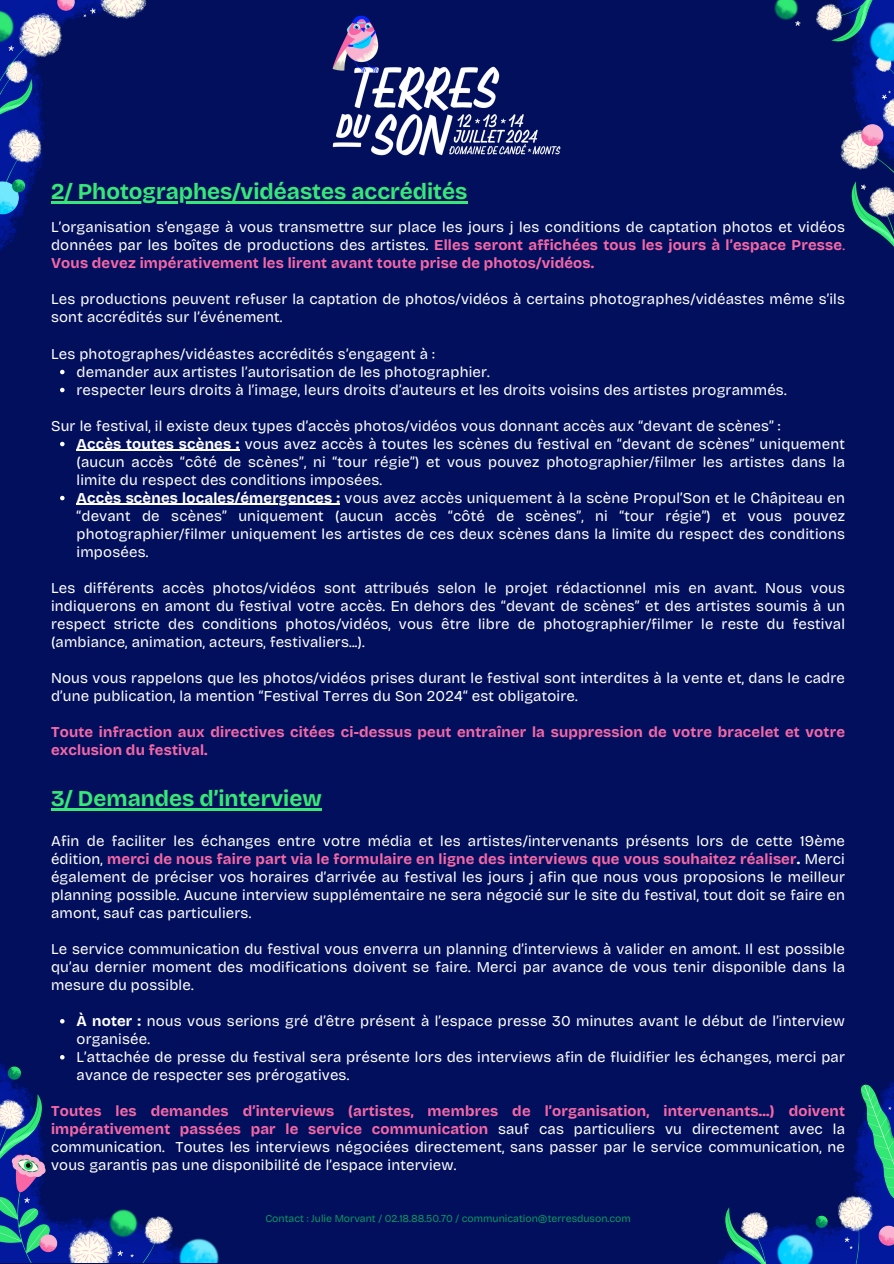
<style>
.page{position:relative;width:894px;height:1264px;background:#fff}
.page>*{position:absolute;margin:0;border:0;box-sizing:border-box;transform-origin:0 0}
.t1{font:700 22.5px "Bricolage Grotesque";color:#37e777}
.t2{font:15px/18px "Bricolage Grotesque";letter-spacing:.015em;color:#fff;text-align:justify}
.t3{font:700 15px/18px "Bricolage Grotesque";letter-spacing:.015em;color:#f668a7}
.t4{font:10.5px "Bricolage Grotesque";color:#0b985e}
.s1{font-weight:700;color:#f668a7}
.s2{color:#f668a7}
.s3{font-weight:700}
</style>
<div class="page">
<div style="left:0;top:0;width:893px;height:1263px;background:#010f5c"></div>
<img style="left:289px;top:15px;width:272px;height:189px">
<img style="left:0;top:0;width:289px;height:251px">
<img style="left:774px;top:0;width:119px;height:246px">
<img style="left:0;top:1023px;width:219px;height:239px">
<img style="left:718px;top:1081px;width:175px;height:182px">
<hr style="left:51px;top:201px;width:416px;height:2px;background:#37e777">
<svg style="left:60px;top:370px;width:5px;height:4px"></svg>
<svg style="left:60px;top:388px;width:5px;height:4px"></svg>
<svg style="left:60px;top:442px;width:5px;height:4px"></svg>
<hr style="left:76px;top:449px;width:164px;height:2px;background:#fff">
<svg style="left:60px;top:496px;width:5px;height:4px"></svg>
<hr style="left:76px;top:503px;width:264px;height:2px;background:#fff">
<hr style="left:51px;top:808px;width:270px;height:2px;background:#37e777">
<svg style="left:60px;top:1019px;width:5px;height:4px"></svg>
<svg style="left:60px;top:1055px;width:5px;height:4px"></svg>
<h3 class="t1" style="left:51px;top:178px;width:417px">2/ Photographes/vidéastes accrédités</h3>
<p class="t2" style="left:51px;top:218px;width:795px">L’organisation s’engage à vous transmettre sur place les jours j les conditions de captation photos et vidéos données par les boîtes de productions des artistes. <span class="s1">Elles seront affichées tous les jours à l’espace Presse</span><span class="s2">.<br></span><span class="s1">Vous devez impérativement les lirent avant toute prise de photos/vidéos.</span></p>
<p class="t2" style="left:51px;top:290px;width:795px">Les productions peuvent refuser la captation de photos/vidéos à certains photographes/vidéastes même s’ils sont accrédités sur l’événement.</p>
<h3 class="t2" style="left:51px;top:344px;width:385px">Les photographes/vidéastes accrédités s’engagent à :</h3>
<p class="t2" style="left:76px;top:362px;width:415px">demander aux artistes l’autorisation de les photographier.</p>
<p class="t2" style="left:76px;top:380px;width:711px">respecter leurs droits à l’image, leurs droits d’auteurs et les droits voisins des artistes programmés.</p>
<h3 class="t2" style="left:51px;top:416px;width:731px">Sur le festival, il existe deux types d’accès photos/vidéos vous donnant accès aux “devant de scènes” :</h3>
<h3 class="t2" style="left:76px;top:434px;width:769px"><span class="s3">Accès toutes scènes :</span> vous avez accès à toutes les scènes du festival en “devant de scènes” uniquement (aucun accès “côté de scènes”, ni “tour régie”) et vous pouvez photographier/filmer les artistes dans la limite du respect des conditions imposées.</h3>
<h2 class="t2" style="left:76px;top:488px;width:769px"><span class="s3">Accès scènes locales/émergences :</span> vous avez accès uniquement à la scène Propul’Son et le Châpiteau en “devant de scènes” uniquement (aucun accès “côté de scènes”, ni “tour régie”) et vous pouvez photographier/filmer uniquement les artistes de ces deux scènes dans la limite du respect des conditions imposées.</h2>
<h1 class="t2" style="left:51px;top:578px;width:795px">Les différents accès photos/vidéos sont attribués selon le projet rédactionnel mis en avant. Nous vous indiquerons en amont du festival votre accès. En dehors des “devant de scènes” et des artistes soumis à un respect stricte des conditions photos/vidéos, vous être libre de photographier/filmer le reste du festival (ambiance, animation, acteurs, festivaliers...).</h1>
<h3 class="t2" style="left:51px;top:668px;width:795px">Nous vous rappelons que les photos/vidéos prises durant le festival sont interdites à la vente et, dans le cadre d’une publication, la mention “Festival Terres du Son 2024“ est obligatoire.</h3>
<h3 class="t3" style="left:51px;top:722px;width:795px">Toute infraction aux directives citées ci-dessus peut entraîner la suppression de votre bracelet et votre exclusion du festival.</h3>
<p class="t1" style="left:51px;top:785px;width:272px">3/ Demandes d’interview</p>
<p class="t2" style="left:51px;top:831px;width:795px">Afin de faciliter les échanges entre votre média et les artistes/intervenants présents lors de cette 19ème édition, <span class="s1">merci de nous faire part via le formulaire en ligne des interviews que vous souhaitez réaliser</span><span class="s3">.</span> Merci également de préciser vos horaires d’arrivée au festival les jours j afin que nous vous proposions le meilleur planning possible. Aucune interview supplémentaire ne sera négocié sur le site du festival, tout doit se faire en amont, sauf cas particuliers.</p>
<h3 class="t2" style="left:51px;top:939px;width:795px">Le service communication du festival vous enverra un planning d’interviews à valider en amont. Il est possible qu’au dernier moment des modifications doivent se faire. Merci par avance de vous tenir disponible dans la mesure du possible.</h3>
<p class="t2" style="left:76px;top:1011px;width:769px"><span class="s3">À noter :</span> nous vous serions gré d’être présent à l’espace presse 30 minutes avant le début de l’interview organisée.</p>
<p class="t2" style="left:76px;top:1047px;width:769px">L’attachée de presse du festival sera présente lors des interviews afin de fluidifier les échanges, merci par avance de respecter ses prérogatives.</p>
<p class="t2" style="left:51px;top:1101px;width:795px"><span class="s1">Toutes les demandes d’interviews (artistes, membres de l’organisation, intervenants...) doivent impérativement passées par le service communication</span> sauf cas particuliers vu directement avec la communication. Toutes les interviews négociées directement, sans passer par le service communication, ne vous garantis pas une disponibilité de l’espace interview.</p>
<h3 class="t4" style="left:265px;top:1211px;width:367px">Contact : Julie Morvant / 02.18.88.50.70 / communication@terresduson.com</h3>
</div>
